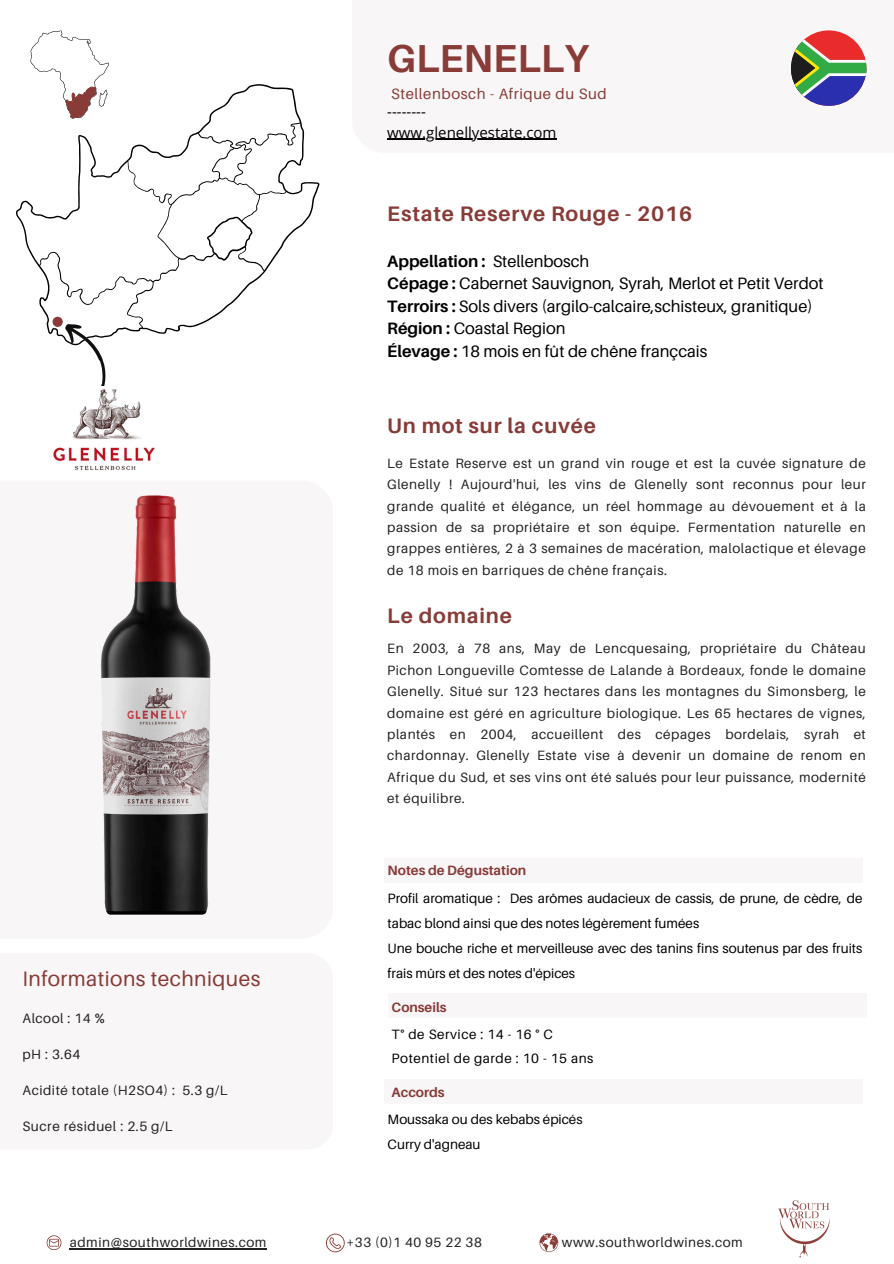
<style>
.page{position:relative;width:894px;height:1264px;background:#fff}
.page>*{position:absolute;margin:0;border:0;box-sizing:border-box;transform-origin:0 0}
.t1{font:700 39px "Aileron";color:#883b37}
.t2{font:700 21px "Aileron";letter-spacing:.04em;color:#883b37}
.t3{font:21px "Aileron";letter-spacing:.02em;color:#883b37}
.t4{font:16.5px/22.5px "Aileron";color:#000}
.t5{font:15px "Open Sans";color:#000}
.t6{font:15px "Aileron";letter-spacing:.04em;color:#883b37}
.t7{font:13.65px "Aileron";letter-spacing:.04em;color:#222}
.t8{font:13.5px/21.3px "Aileron";letter-spacing:.04em;color:#222;text-align:justify}
.t9{font:13.5px/24.8px "Aileron";color:#000}
.t10{font:13.5px "Aileron";letter-spacing:.04em;color:#000}
.t11{font:700 13.5px "Aileron";color:#883b37}
.s1{font-weight:700}
</style>
<div class="page">
<div style="left:352px;top:0;width:541px;height:153px;background:#f9f6f7"></div>
<div style="left:383px;top:858px;width:479px;height:24px;background:#f8f6f7"></div>
<div style="left:383px;top:1078px;width:479px;height:25px;background:#f8f6f7"></div>
<div style="left:387px;top:993px;width:479px;height:24px;background:#f8f6f7"></div>
<svg style="left:539px;top:1233px;width:19px;height:18px"></svg>
<hr style="left:70px;top:1248px;width:197px;height:1px;background:#222">
<svg style="left:326px;top:1233px;width:18px;height:19px"></svg>
<img style="left:778px;top:1200px;width:52px;height:58px">
<svg style="left:47px;top:1235px;width:14px;height:14px"></svg>
<hr style="left:387px;top:139px;width:169px;height:1px;background:#000">
<div style="left:790px;top:30px;width:76px;height:76px;background:#e92b2b;border-radius:50%"></div>
<svg style="left:790px;top:40px;width:76px;height:66px"></svg>
<svg style="left:30px;top:30px;width:79px;height:54px"></svg>
<img style="left:100px;top:495px;width:110px;height:420px">
<svg style="left:16px;top:84px;width:303px;height:253px"></svg>
<svg style="left:60px;top:317px;width:58px;height:69px"></svg>
<img style="left:53px;top:389px;width:102px;height:81px">
<div style="left:53px;top:317px;width:10px;height:10px;background:#883b37;border-radius:50%"></div>
<h4 class="t1" style="left:387px;top:34px;width:203px">GLENELLY</h4>
<h1 class="t6" style="left:391px;top:84px;width:217px">Stellenbosch - Afrique du Sud</h1>
<h4 class="t5" style="left:387px;top:101px;width:40px">--------</h4>
<h2 class="t5" style="left:387px;top:122px;width:171px">www.glenellyestate.com</h2>
<p class="t2" style="left:387px;top:201px;width:306px">Estate Reserve Rouge - 2016</p>
<h5 class="t4" style="left:387px;top:249px;width:438px"><span class="s1">Appellation :</span> Stellenbosch<br><span class="s1">Cépage :</span> Cabernet Sauvignon, Syrah, Merlot et Petit Verdot <span class="s1">Terroirs :</span> Sols divers (argilo-calcaire,schisteux, granitique)<br><span class="s1">Région :</span> Coastal Region<br><span class="s1">Élevage :</span> 18 mois en fût de chêne françcais</h5>
<h5 class="t3" style="left:22px;top:966px;width:239px">Informations techniques</h5>
<h2 class="t8" style="left:22px;top:1007px;width:84px">Alcool : 14 %</h2>
<p class="t8" style="left:22px;top:1043px;width:59px">pH : 3.64</p>
<h2 class="t8" style="left:22px;top:1079px;width:206px">Acidité totale (H2SO4) : 5.3 g/L</h2>
<p class="t7" style="left:22px;top:1118px;width:152px">Sucre résiduel : 2.5 g/L</p>
<p class="t2" style="left:387px;top:412px;width:210px">Un mot sur la cuvée</p>
<p class="t8" style="left:387px;top:452px;width:480px">Le Estate Reserve est un grand vin rouge et est la cuvée signature de Glenelly ! Aujourd'hui, les vins de Glenelly sont reconnus pour leur grande qualité et élégance, un réel hommage au dévouement et à la passion de sa propriétaire et son équipe. Fermentation naturelle en grappes entières, 2 à 3 semaines de macération, malolactique et élevage de 18 mois en barriques de chêne français.</p>
<h5 class="t2" style="left:387px;top:602px;width:126px">Le domaine</h5>
<p class="t8" style="left:387px;top:638px;width:480px">En 2003, à 78 ans, May de Lencquesaing, propriétaire du Château Pichon Longueville Comtesse de Lalande à Bordeaux, fonde le domaine Glenelly. Situé sur 123 hectares dans les montagnes du Simonsberg, le domaine est géré en agriculture biologique. Les 65 hectares de vignes, plantés en 2004, accueillent des cépages bordelais, syrah et chardonnay. Glenelly Estate vise à devenir un domaine de renom en Afrique du Sud, et ses vins ont été salués pour leur puissance, modernité et équilibre.</p>
<p class="t11" style="left:387px;top:862px;width:140px">Notes de Dégustation</p>
<p class="t9" style="left:387px;top:886px;width:476px">Profil aromatique : Des arômes audacieux de cassis, de prune, de cèdre, de tabac blond ainsi que des notes légèrement fumées</p>
<p class="t9" style="left:387px;top:935px;width:476px">Une bouche riche et merveilleuse avec des tanins fins soutenus par des fruits frais mûrs et des notes d'épices</p>
<p class="t11" style="left:391px;top:999px;width:56px">Conseils</p>
<p class="t10" style="left:391px;top:1025px;width:163px">T° de Service : 14 - 16 ° C</p>
<p class="t10" style="left:391px;top:1050px;width:203px">Potentiel de garde : 10 - 15 ans</p>
<p class="t11" style="left:391px;top:1083px;width:55px">Accords</p>
<p class="t9" style="left:387px;top:1106px;width:196px">Moussaka ou des kebabs épicés</p>
<h3 class="t9" style="left:387px;top:1131px;width:94px">Curry d'agneau</h3>
<p class="t8" style="left:70px;top:1231px;width:198px">admin@southworldwines.com</p>
<p class="t8" style="left:346px;top:1231px;width:137px">+33 (0)1 40 95 22 38</p>
<p class="t8" style="left:562px;top:1231px;width:182px">www.southworldwines.com</p>
</div>
